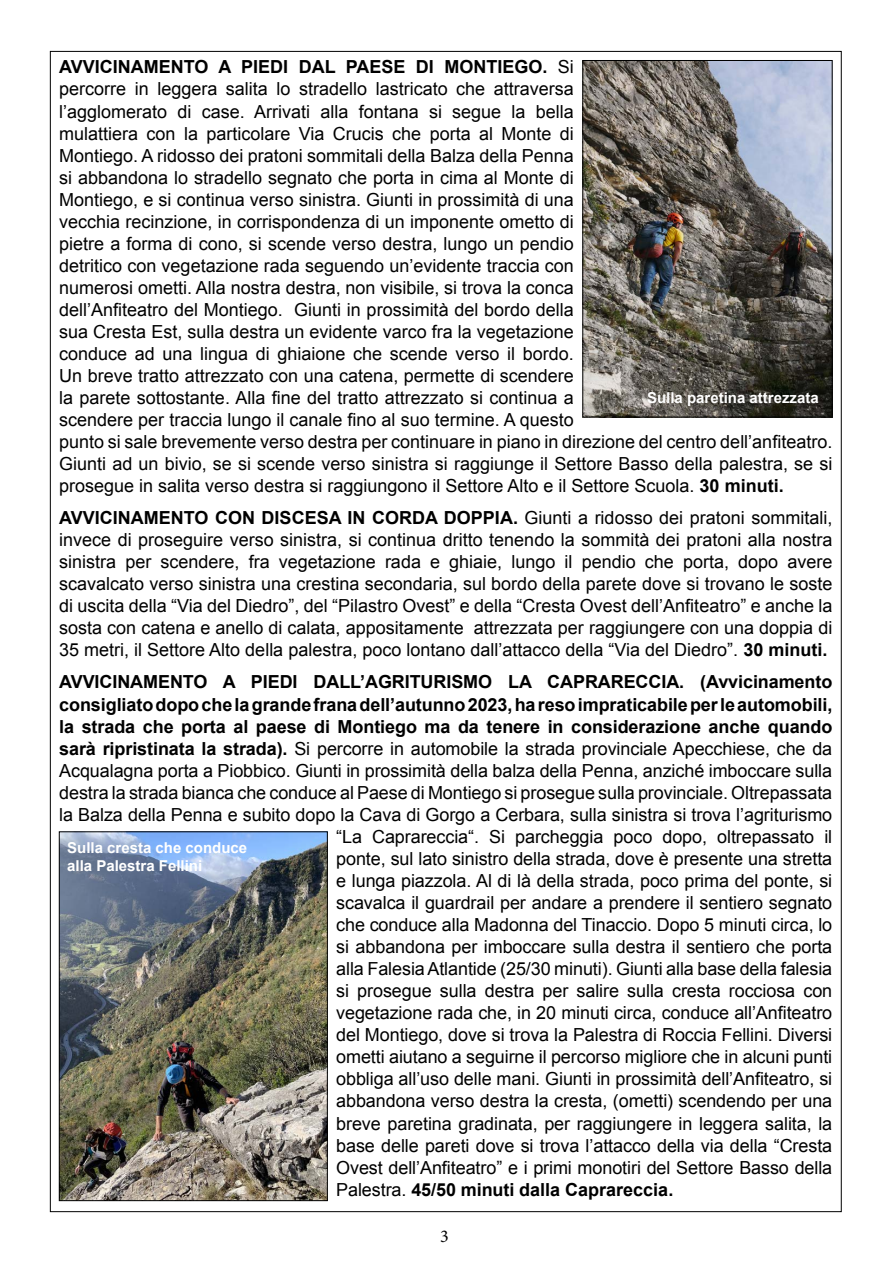
<style>
.page{position:relative;width:893px;height:1263px;background:#fff}
.page>*{position:absolute;margin:0;border:0;box-sizing:border-box;transform-origin:0 0}
.t1{font:18px/22px "Arial";letter-spacing:-.005em;color:#000}
.t2{font:700 18px "Arial";letter-spacing:-.005em;color:#000}
.t3{font:18px "Minion Pro";color:#000}
.t4{font:700 15px/18px "Arial";color:#fff}
.s1{font-weight:700}
.s2{font-weight:400}
</style>
<div class="page">
<img style="left:584px;top:62px;width:246px;height:353px">
<div style="left:582px;top:60px;width:250px;height:357px;border:1px solid #000"></div>
<img style="left:61px;top:833px;width:265px;height:366px">
<div style="left:59px;top:831px;width:269px;height:370px;border:1px solid #000"></div>
<p class="t1" style="left:59px;top:56px;width:775px"><span class="s1">AVVICINAMENTO A PIEDI DAL PAESE DI MONTIEGO.</span> Si<br>percorre in leggera salita lo stradello lastricato che attraversa<br>l’agglomerato di case. Arrivati alla fontana si segue la bella<br>mulattiera con la particolare Via Crucis che porta al Monte di<br>Montiego. A ridosso dei pratoni sommitali della Balza della Penna<br>si abbandona lo stradello segnato che porta in cima al Monte di<br>Montiego, e si continua verso sinistra. Giunti in prossimità di una<br>vecchia recinzione, in corrispondenza di un imponente ometto di<br>pietre a forma di cono, si scende verso destra, lungo un pendio<br>detritico con vegetazione rada seguendo un’evidente traccia con<br>numerosi ometti. Alla nostra destra, non visibile, si trova la conca<br>dell’Anfiteatro del Montiego. Giunti in prossimità del bordo della<br>sua Cresta Est, sulla destra un evidente varco fra la vegetazione<br>conduce ad una lingua di ghiaione che scende verso il bordo.<br>Un breve tratto attrezzato con una catena, permette di scendere<br>la parete sottostante. Alla fine del tratto attrezzato si continua a<br>scendere per traccia lungo il canale fino al suo termine. A questo<br>punto si sale brevemente verso destra per continuare in piano in direzione del centro dell’anfiteatro.<br>Giunti ad un bivio, se si scende verso sinistra si raggiunge il Settore Basso della palestra, se si prosegue in salita verso destra si raggiungono il Settore Alto e il Settore Scuola. <span class="s1">30 minuti.</span></p>
<p class="t1" style="left:59px;top:507px;width:775px;text-align:justify"><span class="s1">AVVICINAMENTO CON DISCESA IN CORDA DOPPIA.</span> Giunti a ridosso dei pratoni sommitali, invece di proseguire verso sinistra, si continua dritto tenendo la sommità dei pratoni alla nostra sinistra per scendere, fra vegetazione rada e ghiaie, lungo il pendio che porta, dopo avere scavalcato verso sinistra una crestina secondaria, sul bordo della parete dove si trovano le soste di uscita della “Via del Diedro”, del “Pilastro Ovest” e della “Cresta Ovest dell’Anfiteatro” e anche la sosta con catena e anello di calata, appositamente attrezzata per raggiungere con una doppia di 35 metri, il Settore Alto della palestra, poco lontano dall’attacco della “Via del Diedro”. <span class="s1">30 minuti.</span></p>
<p class="t2" style="left:59px;top:670px;width:775px">AVVICINAMENTO A PIEDI DALL’AGRITURISMO LA CAPRARECCIA. (Avvicinamento</p>
<p class="t2" style="left:59px;top:692px;width:775px">consigliato dopo che la grande frana dell’autunno 2023, ha reso impraticabile per le automobili,</p>
<p class="t2" style="left:59px;top:714px;width:775px">la strada che porta al paese di Montiego ma da tenere in considerazione anche quando</p>
<p class="t1" style="left:59px;top:737px;width:775px"><span class="s1">sarà ripristinata la strada).</span> Si percorre in automobile la strada provinciale Apecchiese, che da</p>
<p class="t1" style="left:59px;top:759px;width:774px">Acqualagna porta a Piobbico. Giunti in prossimità della balza della Penna, anziché imboccare sulla</p>
<p class="t1" style="left:59px;top:781px;width:774px">destra la strada bianca che conduce al Paese di Montiego si prosegue sulla provinciale. Oltrepassata</p>
<p class="t1" style="left:59px;top:804px;width:774px">la Balza della Penna e subito dopo la Cava di Gorgo a Cerbara, sulla sinistra si trova l’agriturismo</p>
<p class="t1" style="left:336px;top:826px;width:498px">“La Caprareccia“. Si parcheggia poco dopo, oltrepassato il</p>
<p class="t1" style="left:336px;top:848px;width:498px">ponte, sul lato sinistro della strada, dove è presente una stretta</p>
<p class="t1" style="left:336px;top:870px;width:498px">e lunga piazzola. Al di là della strada, poco prima del ponte, si</p>
<p class="t1" style="left:336px;top:892px;width:498px">scavalca il guardrail per andare a prendere il sentiero segnato</p>
<p class="t1" style="left:336px;top:914px;width:498px">che conduce alla Madonna del Tinaccio. Dopo 5 minuti circa, lo</p>
<p class="t1" style="left:336px;top:936px;width:498px">si abbandona per imboccare sulla destra il sentiero che porta</p>
<p class="t1" style="left:336px;top:958px;width:498px">alla Falesia Atlantide (25/30 minuti). Giunti alla base della falesia</p>
<p class="t1" style="left:336px;top:980px;width:498px">si prosegue sulla destra per salire sulla cresta rocciosa con</p>
<p class="t1" style="left:336px;top:1002px;width:498px">vegetazione rada che, in 20 minuti circa, conduce all’Anfiteatro</p>
<p class="t1" style="left:336px;top:1024px;width:498px">del Montiego, dove si trova la Palestra di Roccia Fellini. Diversi</p>
<p class="t1" style="left:336px;top:1046px;width:498px">ometti aiutano a seguirne il percorso migliore che in alcuni punti</p>
<p class="t1" style="left:336px;top:1068px;width:498px">obbliga all’uso delle mani. Giunti in prossimità dell’Anfiteatro, si</p>
<p class="t1" style="left:336px;top:1090px;width:498px">abbandona verso destra la cresta, (ometti) scendendo per una</p>
<p class="t1" style="left:336px;top:1112px;width:498px">breve paretina gradinata, per raggiungere in leggera salita, la</p>
<p class="t1" style="left:336px;top:1134px;width:498px">base delle pareti dove si trova l’attacco della via della “Cresta</p>
<p class="t1" style="left:336px;top:1156px;width:498px">Ovest dell’Anfiteatro” e i primi monotiri del Settore Basso della</p>
<p class="t2" style="left:336px;top:1177px;width:339px"><span class="s2">Palestra.</span> 45/50 minuti dalla Caprareccia.</p>
<p class="t4" style="left:647px;top:389px;width:173px">Sulla paretina attrezzata</p>
<p class="t4" style="left:67px;top:839px;width:182px">Sulla cresta che conduce alla Palestra Fellini</p>
<p class="t3" style="left:440px;top:1224px;width:10px">3</p>
</div>
